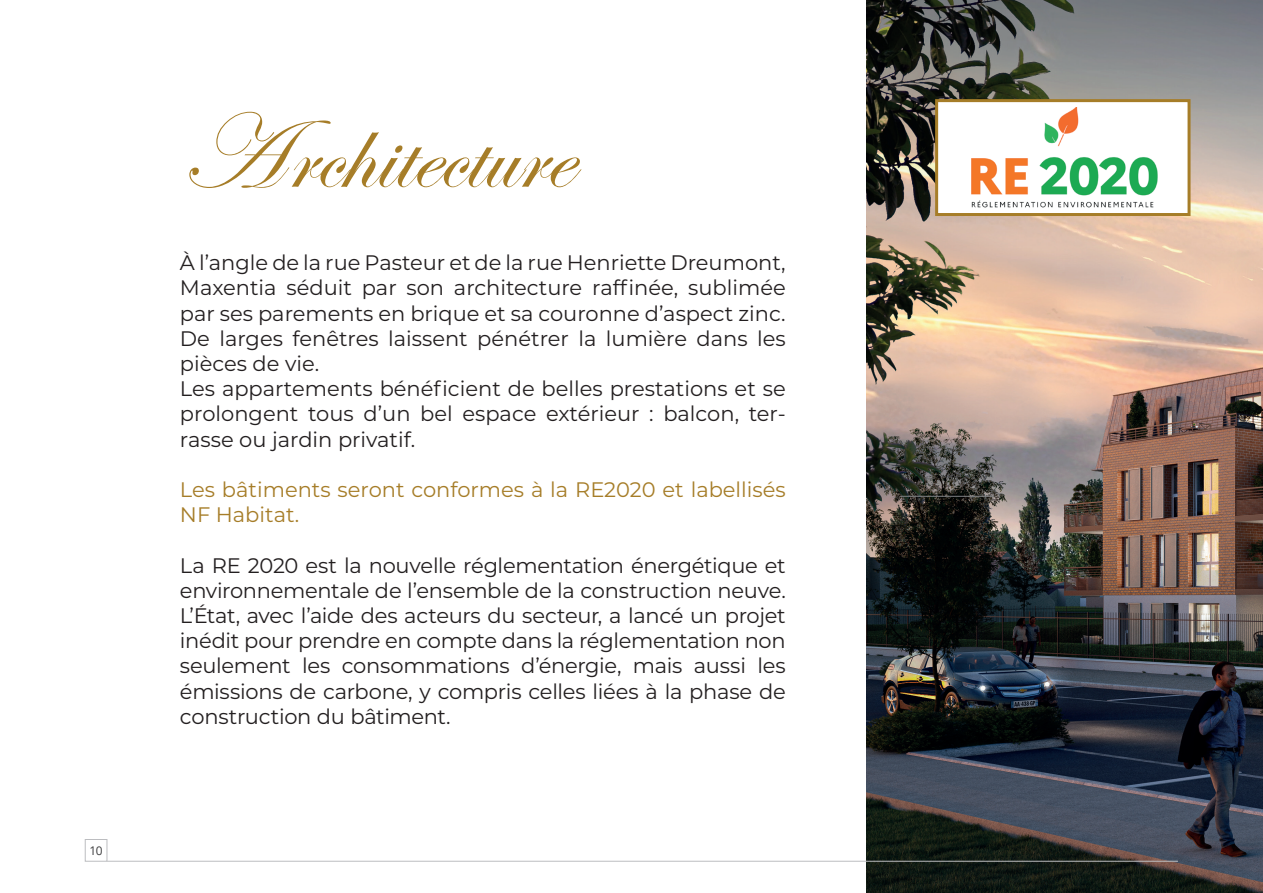
<style>
.page{position:relative;width:1263px;height:893px;background:#fff}
.page>*{position:absolute;margin:0;border:0;box-sizing:border-box;transform-origin:0 0}
.t1{font:108px "Edwardian Script ITC";color:#a67d28}
.t2{font:21px/25.2px "Montserrat";color:#231f20}
.t3{font:21px/25.2px "Montserrat";color:#a67d28}
.t4{font:12px "Open Sans";color:#3e3e3f}
</style>
<div class="page">
<img style="left:866px;top:0;width:397px;height:893px">
<hr style="left:900px;top:496px;width:93px;height:1px;background:#808285">
<div style="left:937px;top:101px;width:252px;height:113px;background:#fff"></div>
<img style="left:971px;top:107px;width:187px;height:101px">
<div style="left:935px;top:99px;width:255px;height:117px;border:3px solid #a67d28"></div>
<hr style="left:107px;top:861px;width:1071px;height:1px;background:#bcbdc0">
<div style="left:85px;top:839px;width:22px;height:22px;border:1px solid #bcbdc0"></div>
<p class="t4" style="left:89px;top:842px;width:15px">10</p>
<h1 class="t1" style="left:180px;top:94px;width:393px">Architecture</h1>
<p class="t2" style="left:180px;top:249px;width:607px">À l’angle de la rue Pasteur et de la rue Henriette Dreumont, Maxentia séduit par son architecture raffinée, sublimée par ses parements en brique et sa couronne d’aspect zinc.<br>De larges fenêtres laissent pénétrer la lumière dans les pièces de vie.<br>Les appartements bénéficient de belles prestations et se prolongent tous d’un bel espace extérieur : balcon, ter&shy;rasse ou jardin privatif.</p>
<p class="t3" style="left:180px;top:476px;width:607px">Les bâtiments seront conformes à la RE2020 et labellisés<br>NF Habitat.</p>
<p class="t2" style="left:180px;top:552px;width:607px;text-align:justify">La RE 2020 est la nouvelle réglementation énergétique et environnementale de l’ensemble de la construction neuve.<br>L’État, avec l’aide des acteurs du secteur, a lancé un projet inédit pour prendre en compte dans la réglementation non seulement les consommations d’énergie, mais aussi les émissions de carbone, y compris celles liées à la phase de construction du bâtiment.</p>
</div>
